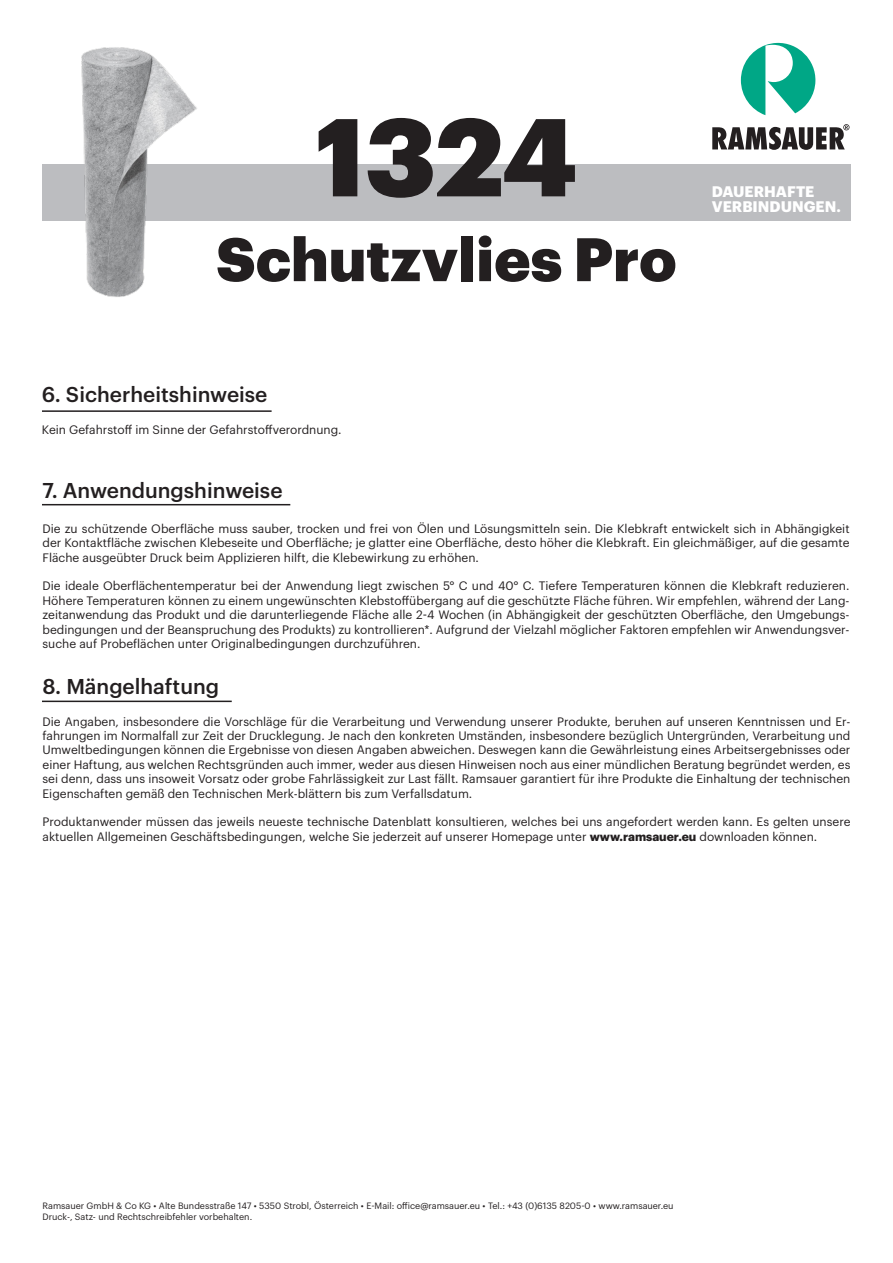
<style>
.page{position:relative;width:893px;height:1263px;background:#fff}
.page>*{position:absolute;margin:0;border:0;box-sizing:border-box;transform-origin:0 0}
.t1{font:900 108px "Graphik";color:#231f20}
.t2{font:900 60px "Graphik";color:#231f20}
.t3{font:500 21px "Graphik";color:#231f20}
.t4{font:700 15px "Graphik";color:#fff}
.t5{font:12px/14.4px "Graphik";color:#231f20;text-align:justify}
.t6{font:9px "Graphik";color:#231f20}
.s1{font-weight:700}
</style>
<div class="page">
<div style="left:43px;top:164px;width:808px;height:57px;background:#bcbdc0"></div>
<svg style="left:712px;top:124px;width:137px;height:26px"></svg>
<svg style="left:741px;top:43px;width:75px;height:72px"></svg>
<hr style="left:42px;top:504px;width:248px;height:1px;background:#231f20">
<hr style="left:42px;top:701px;width:190px;height:1px;background:#231f20">
<hr style="left:42px;top:410px;width:230px;height:2px;background:#231f20">
<img style="left:42px;top:47px;width:155px;height:250px">
<p class="t1" style="left:315px;top:73px;width:263px">1324</p>
<p class="t2" style="left:216px;top:213px;width:462px">Schutzvlies Pro</p>
<p class="t4" style="left:712px;top:180px;width:104px">DAUERHAFTE</p>
<p class="t4" style="left:712px;top:195px;width:131px">VERBINDUNGEN.</p>
<p class="t3" style="left:42px;top:378px;width:227px">6. Sicherheitshinweise</p>
<p class="t5" style="left:42px;top:421px;width:301px">Kein Gefahrstoff im Sinne der Gefahrstoffverordnung.</p>
<p class="t3" style="left:43px;top:474px;width:242px">7. Anwendungshinweise</p>
<p class="t5" style="left:43px;top:520px;width:809px">Die zu schützende Oberfläche muss sauber, trocken und frei von Ölen und Lösungsmitteln sein. Die Klebkraft entwickelt sich in Abhängigkeit der Kontaktfläche zwischen Klebeseite und Oberfläche; je glatter eine Oberfläche, desto höher die Klebkraft. Ein gleichmäßiger, auf die gesamte Fläche ausgeübter Druck beim Applizieren hilft, die Klebewirkung zu erhöhen.</p>
<p class="t5" style="left:43px;top:578px;width:808px">Die ideale Oberflächentemperatur bei der Anwendung liegt zwischen 5° C und 40° C. Tiefere Temperaturen können die Klebkraft reduzieren.<br>Höhere Temperaturen können zu einem ungewünschten Klebstoffübergang auf die geschützte Fläche führen. Wir empfehlen, während der Lang&shy;zeitanwendung das Produkt und die darunterliegende Fläche alle 2-4 Wochen (in Abhängigkeit der geschützten Oberfläche, den Umgebungs&shy;bedingungen und der Beanspruchung des Produkts) zu kontrollieren*. Aufgrund der Vielzahl möglicher Faktoren empfehlen wir Anwendungsver&shy;suche auf Probeflächen unter Originalbedingungen durchzuführen.</p>
<p class="t3" style="left:43px;top:671px;width:178px">8. Mängelhaftung</p>
<p class="t5" style="left:43px;top:713px;width:809px">Die Angaben, insbesondere die Vorschläge für die Verarbeitung und Verwendung unserer Produkte, beruhen auf unseren Kenntnissen und Er&shy;fahrungen im Normalfall zur Zeit der Drucklegung. Je nach den konkreten Umständen, insbesondere bezüglich Untergründen, Verarbeitung und Umweltbedingungen können die Ergebnisse von diesen Angaben abweichen. Deswegen kann die Gewährleistung eines Arbeitsergebnisses oder einer Haftung, aus welchen Rechtsgründen auch immer, weder aus diesen Hinweisen noch aus einer mündlichen Beratung begründet werden, es sei denn, dass uns insoweit Vorsatz oder grobe Fahrlässigkeit zur Last fällt. Ramsauer garantiert für ihre Produkte die Einhaltung der technischen Eigenschaften gemäß den Technischen Merk-blättern bis zum Verfallsdatum.</p>
<p class="t5" style="left:43px;top:814px;width:809px">Produktanwender müssen das jeweils neueste technische Datenblatt konsultieren, welches bei uns angefordert werden kann. Es gelten unsere aktuellen Allgemeinen Geschäftsbedingungen, welche Sie jederzeit auf unserer Homepage unter <span class="s1">www.ramsauer.eu</span> downloaden können.</p>
<p class="t6" style="left:43px;top:1199px;width:633px">Ramsauer GmbH &amp; Co KG • Alte Bundesstraße 147 • 5350 Strobl, Österreich • E-Mail: office@ramsauer.eu • Tel.: +43 (0)6135 8205-0 • www.ramsauer.eu</p>
<p class="t6" style="left:43px;top:1210px;width:211px">Druck-, Satz- und Rechtschreibfehler vorbehalten.</p>
</div>
